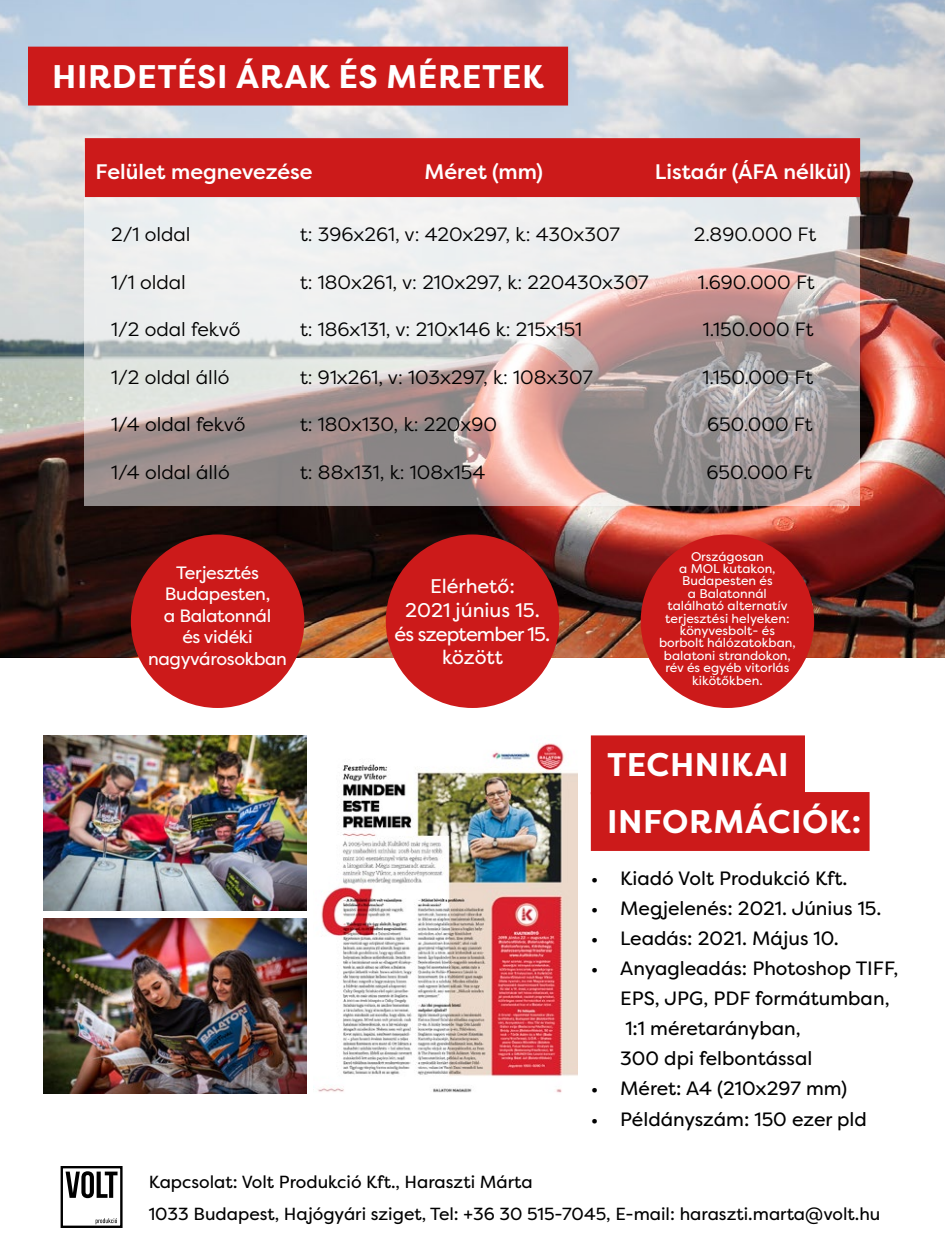
<style>
.page{position:relative;width:945px;height:1260px;background:#fff}
.page>*{position:absolute;margin:0;border:0;box-sizing:border-box;transform-origin:0 0}
.t1{font:700 32.73px "Filson Pro";letter-spacing:.02em;color:#fff}
.t2{font:500 21px "Filson Pro";color:#fff}
.t3{font:19.78px "Filson Pro";color:#fff}
.t4{font:19.78px/23.6px "Filson Pro";letter-spacing:-.04em;color:#fff;text-align:center}
.t5{font:19.25px "Filson Pro";color:#000}
.t6{font:19.25px/30.1px "Filson Pro";color:#000}
.t7{font:17.85px/21.3px "Filson Pro";letter-spacing:-.02em;color:#fff;text-align:center}
.t8{font:17.5px "Filson Pro";color:#000}
.t9{font:12.6px/12.4px "Filson Pro";color:#fff;text-align:center}
</style>
<div class="page">
<img style="left:0;top:0;width:945px;height:658px">
<div style="left:591px;top:735px;width:214px;height:59px;background:#cc1a1a"></div>
<div style="left:591px;top:792px;width:279px;height:59px;background:#cc1a1a"></div>
<div style="left:131px;top:535px;width:173px;height:173px;background:#cc1a1a;border-radius:50%"></div>
<div style="left:386px;top:535px;width:173px;height:173px;background:#cc1a1a;border-radius:50%"></div>
<div style="left:641px;top:535px;width:173px;height:173px;background:#cc1a1a;border-radius:50%"></div>
<img style="left:43px;top:735px;width:264px;height:176px">
<img style="left:43px;top:918px;width:264px;height:176px">
<img style="left:313px;top:743px;width:264px;height:350px">
<div style="left:61px;top:1166px;width:62px;height:62px;border:2px solid #000"></div>
<svg style="left:66px;top:1171px;width:52px;height:27px"></svg>
<svg style="left:96px;top:1218px;width:21px;height:6px"></svg>
<svg style="left:85px;top:197px;width:775px;height:309px"></svg>
<div style="left:85px;top:138px;width:775px;height:59px;background:#cc1a1a"></div>
<div style="left:28px;top:47px;width:540px;height:59px;background:#cc1a1a"></div>
<p class="t1" style="left:52px;top:55px;width:493px">HIRDETÉSI ÁRAK ÉS MÉRETEK</p>
<p class="t2" style="left:96px;top:157px;width:219px">Felület megnevezése</p>
<p class="t2" style="left:425px;top:157px;width:120px">Méret (mm)</p>
<p class="t2" style="left:655px;top:157px;width:198px">Listaár (ÁFA nélkül)</p>
<p class="t5" style="left:111px;top:221px;width:81px">2/1 oldal</p>
<p class="t5" style="left:300px;top:221px;width:321px">t: 396x261, v: 420x297, k: 430x307</p>
<p class="t5" style="left:694px;top:221px;width:124px">2.890.000 Ft</p>
<p class="t5" style="left:111px;top:269px;width:76px">1/1 oldal</p>
<p class="t5" style="left:300px;top:269px;width:350px">t: 180x261, v: 210x297, k: 220430x307</p>
<p class="t5" style="left:698px;top:269px;width:118px">1.690.000 Ft</p>
<p class="t5" style="left:111px;top:317px;width:131px">1/2 odal fekvő</p>
<p class="t5" style="left:300px;top:317px;width:284px">t: 186x131, v: 210x146 k: 215x151</p>
<p class="t5" style="left:703px;top:317px;width:112px">1.150.000 Ft</p>
<p class="t5" style="left:111px;top:364px;width:120px">1/2 oldal álló</p>
<p class="t5" style="left:300px;top:364px;width:294px">t: 91x261, v: 103x297, k: 108x307</p>
<p class="t5" style="left:703px;top:364px;width:112px">1.150.000 Ft</p>
<p class="t5" style="left:111px;top:412px;width:136px">1/4 oldal fekvő</p>
<p class="t5" style="left:300px;top:412px;width:199px">t: 180x130, k: 220x90</p>
<p class="t5" style="left:707px;top:412px;width:107px">650.000 Ft</p>
<p class="t5" style="left:111px;top:460px;width:120px">1/4 oldal álló</p>
<p class="t5" style="left:300px;top:460px;width:187px">t: 88x131, k: 108x154</p>
<p class="t5" style="left:707px;top:460px;width:107px">650.000 Ft</p>
<p class="t7" style="left:165px;top:562px;width:107px">Terjesztés<br>Budapesten,</p>
<p class="t7" style="left:148px;top:605px;width:140px">a Balatonnál<br>és vidéki nagyvárosokban</p>
<p class="t3" style="left:430px;top:573px;width:86px">Elérhető:</p>
<p class="t3" style="left:405px;top:597px;width:136px">2021 június 15.</p>
<p class="t4" style="left:395px;top:622px;width:157px">és szeptember 15. között</p>
<p class="t9" style="left:691px;top:550px;width:74px">Országosan</p>
<p class="t9" style="left:679px;top:562px;width:98px">a MOL kutakon,</p>
<p class="t9" style="left:659px;top:575px;width:138px">Budapesten és<br>a Balatonnál található alternatív terjesztési helyeken: könyvesbolt- és borbolt hálózatokban, balatoni strandokon, rév és egyéb vitorlás kikötőkben.</p>
<p class="t1" style="left:607px;top:744px;width:183px">TECHNIKAI</p>
<p class="t1" style="left:607px;top:801px;width:256px">INFORMÁCIÓK:</p>
<p class="t6" style="left:591px;top:863px;width:258px">• Kiadó Volt Produkció Kft.</p>
<p class="t6" style="left:591px;top:893px;width:292px">• Megjelenés: 2021. Június 15.</p>
<p class="t6" style="left:591px;top:923px;width:250px">• Leadás: 2021. Május 10.</p>
<p class="t6" style="left:620px;top:953px;width:280px;text-indent:-29px">• Anyagleadás: Photoshop TIFF,<br>EPS, JPG, PDF formátumban,<br>1:1 méretarányban,<br>300 dpi felbontással</p>
<p class="t6" style="left:591px;top:1073px;width:258px">• Méret: A4 (210x297 mm)</p>
<p class="t6" style="left:591px;top:1103px;width:278px">• Példányszám: 150 ezer pld</p>
<p class="t8" style="left:149px;top:1170px;width:385px">Kapcsolat: Volt Produkció Kft., Haraszti Márta</p>
<p class="t8" style="left:149px;top:1202px;width:733px">1033 Budapest, Hajógyári sziget, Tel: +36 30 515-7045, E-mail: haraszti.marta@volt.hu</p>
</div>
